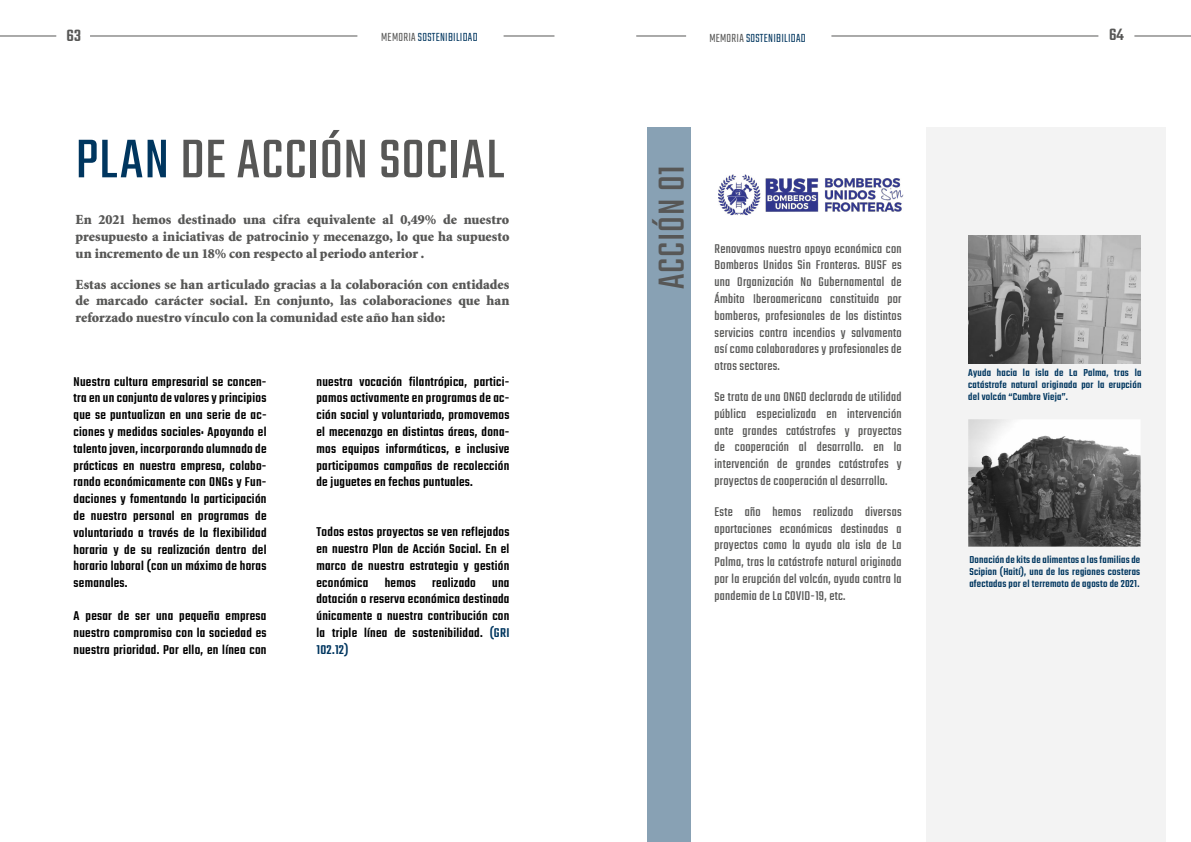
<style>
.page{position:relative;width:1191px;height:842px;background:#fff}
.page>*{position:absolute;margin:0;border:0;box-sizing:border-box;transform-origin:0 0}
.t1{font:60px "Teko";letter-spacing:.01em;color:#575756}
.t2{font:40px "Teko";letter-spacing:.02em;color:#575756}
.t3{font:500 18px "Teko";color:#575756}
.t4{font:500 14px/16.8px "Teko";letter-spacing:.02em;color:#000;text-align:justify}
.t5{font:14px/16.8px "Teko";letter-spacing:.02em;color:#575756;text-align:justify}
.t6{font:900 14px/16.8px "Minion Std";color:#575756;text-align:justify}
.t7{font:300 13px "Teko";letter-spacing:.02em;color:#00365f}
.t8{font:500 11px/12px "Teko";letter-spacing:.02em;color:#00365f;text-align:justify}
.s1{color:#575756}
.s2{color:#00365f}
</style>
<div class="page">
<hr style="left:90px;top:36px;width:267px;height:1px;background:#575756">
<hr style="left:831px;top:36px;width:267px;height:1px;background:#575756">
<hr style="left:503px;top:36px;width:51px;height:1px;background:#575756">
<hr style="left:636px;top:36px;width:50px;height:1px;background:#575756">
<hr style="left:0;top:36px;width:56px;height:1px;background:#575756">
<hr style="left:1134px;top:36px;width:57px;height:1px;background:#575756">
<div style="left:926px;top:127px;width:240px;height:715px;background:#efefef"></div>
<div style="left:647px;top:128px;width:44px;height:714px;background:#88a1b4"></div>
<img style="left:718px;top:174px;width:186px;height:42px">
<img style="left:968px;top:236px;width:172px;height:127px">
<img style="left:968px;top:419px;width:172px;height:128px">
<p class="t3" style="left:67px;top:25px;width:16px">63</p>
<p class="t7" style="left:381px;top:30px;width:98px"><span class="s1">MEMORIA</span> SOSTENIBILIDAD</p>
<p class="t7" style="left:709px;top:31px;width:98px"><span class="s1">MEMORIA</span> SOSTENIBILIDAD</p>
<p class="t3" style="left:1109px;top:24px;width:16px">64</p>
<h1 class="t1" style="left:76px;top:125px;width:430px"><span class="s2">PLAN</span> DE ACCIÓN SOCIAL</h1>
<p class="t6" style="left:76px;top:212px;width:435px">En 2021 hemos destinado una cifra equivalente al 0,49% de nuestro presupuesto a iniciativas de patrocinio y mecenazgo, lo que ha supuesto un incremento de un 18% con respecto al periodo anterior .</p>
<p class="t6" style="left:76px;top:276px;width:435px">Estas acciones se han articulado gracias a la colaboración con entidades de marcado carácter social. En conjunto, las colaboraciones que han reforzado nuestro vínculo con la comunidad este año han sido:</p>
<p class="t4" style="left:74px;top:374px;width:194px">Nuestra cultura empresarial se concen&shy;tra en un conjunto de valores y principios que se puntualizan en una serie de ac&shy;ciones y medidas sociales: Apoyando el talento joven, incorporando alumnado de prácticas en nuestra empresa, colabo&shy;rando económicamente con ONGs y Fun&shy;daciones y fomentando la participación de nuestro personal en programas de voluntariado a través de la flexibilidad horaria y de su realización dentro del horario laboral (con un máximo de horas semanales.</p>
<p class="t4" style="left:74px;top:608px;width:194px">A pesar de ser una pequeña empresa nuestro compromiso con la sociedad es nuestra prioridad. Por ello, en línea con</p>
<p class="t4" style="left:316px;top:374px;width:194px">nuestra vocación filantrópica, partici&shy;pamos activamente en programas de ac&shy;ción social y voluntariado, promovemos el mecenazgo en distintas áreas, dona&shy;mos equipos informáticos, e inclusive participamos campañas de recolección de juguetes en fechas puntuales.</p>
<p class="t4" style="left:316px;top:524px;width:194px">Todos estos proyectos se ven reflejados en nuestro Plan de Acción Social. En el marco de nuestra estrategia y gestión económica hemos realizado una dotación o reserva económica destinada únicamente a nuestra contribución con la triple línea de sostenibilidad. <span class="s2">(GRI 102.12)</span></p>
<h2 class="t2" style="left:649px;top:289px;width:125px;rotate:-90deg">ACCIÓN 01</h2>
<p class="t5" style="left:714px;top:241px;width:189px">Renovamos nuestro apoyo económica con Bomberos Unidos Sin Fronteras. BUSF es una Organización No Gubernamental de Ámbito Iberoamericano constituida por bomberos, profesionales de los distintos servicios contra incendios y salvamento así como colaboradores y profesionales de otros sectores.</p>
<p class="t5" style="left:714px;top:389px;width:189px">Se trata de una ONGD declarada de utilidad pública especializada en intervención ante grandes catástrofes y proyectos de cooperación al desarrollo. en la intervención de grandes catástrofes y proyectos de cooperación al desarrollo.</p>
<p class="t5" style="left:714px;top:504px;width:189px">Este año hemos realizado diversas aportaciones económicas destinadas a proyectos como la ayuda ala isla de La Palma, tras la catástrofe natural originada por la erupción del volcán, ayuda contra la pandemia de La COVID-19, etc.</p>
<p class="t8" style="left:968px;top:367px;width:175px">Ayuda hacia la isla de La Palma, tras la catástrofe natural originada por la erupción del volcán “Cumbre Vieja”.</p>
<p class="t8" style="left:969px;top:554px;width:172px">Donación de kits de alimentos a las familias de Scipion (Haití), una de las regiones costeras afectadas por el terremoto de agosto de 2021.</p>
</div>
